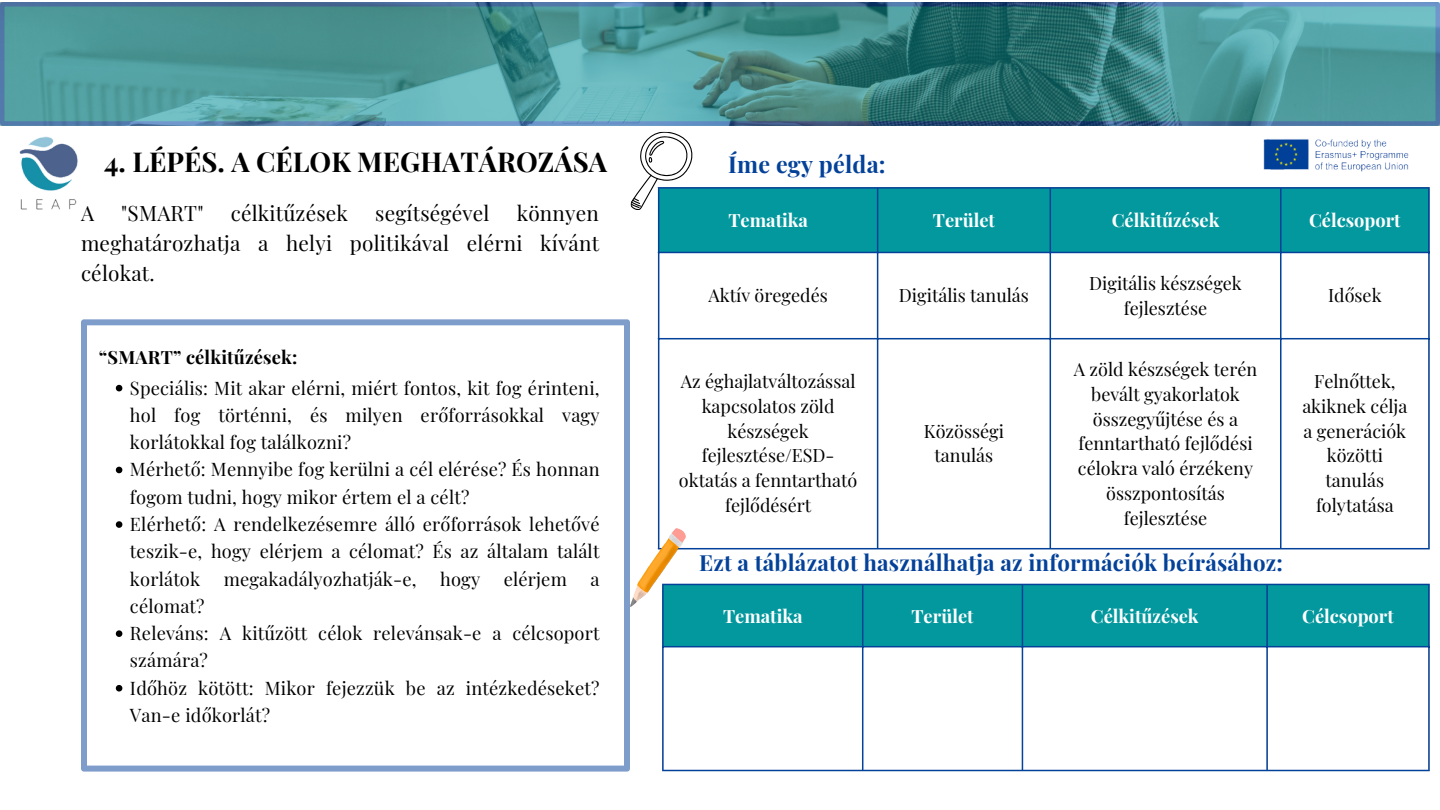
<style>
.page{position:relative;width:1440px;height:810px;background:#fff}
.page>*{position:absolute;margin:0;border:0;box-sizing:border-box;transform-origin:0 0}
.t1{font:700 27.4px "Playfair Display";color:#000}
.t2{font:700 23.2px "Playfair Display";letter-spacing:.01em;color:#044199}
.t3{font:700 22.2px "Playfair Display";letter-spacing:.01em;color:#044199}
.t4{font:20.8px/30px "Playfair Display";letter-spacing:.01em;color:#000;text-align:justify}
.t5{font:18.2px/27.3px "Playfair Display";letter-spacing:.01em;color:#000}
.t6{font:700 18.2px "Playfair Display";color:#fff}
.t7{font:700 18.2px "Playfair Display";letter-spacing:.01em;color:#000}
.t8{font:18px/24.8px "Playfair Display";color:#000;text-align:center}
</style>
<div class="page">
<svg style="left:0;top:2px;width:1440px;height:124px"></svg>
<img style="left:19px;top:136px;width:59px;height:74px">
<img style="left:1263px;top:139px;width:146px;height:33px">
<div style="left:664px;top:585px;width:764px;height:61px;background:#03989e"></div>
<hr style="left:662px;top:585px;width:2px;height:185px;background:#044199">
<hr style="left:862px;top:585px;width:1px;height:185px;background:#044199">
<hr style="left:1022px;top:585px;width:1px;height:185px;background:#044199">
<hr style="left:1266px;top:585px;width:2px;height:185px;background:#044199">
<hr style="left:1428px;top:585px;width:2px;height:185px;background:#044199">
<hr style="left:662px;top:584px;width:768px;height:1px;background:#044199">
<hr style="left:662px;top:646px;width:768px;height:1px;background:#044199">
<hr style="left:662px;top:770px;width:768px;height:1px;background:#044199">
<svg style="left:81px;top:319px;width:549px;height:453px"></svg>
<svg style="left:116px;top:385px;width:6px;height:6px"></svg>
<svg style="left:116px;top:467px;width:6px;height:6px"></svg>
<svg style="left:116px;top:521px;width:6px;height:7px"></svg>
<svg style="left:116px;top:630px;width:6px;height:7px"></svg>
<svg style="left:116px;top:685px;width:6px;height:7px"></svg>
<div style="left:659px;top:189px;width:769px;height:63px;background:#03989e"></div>
<hr style="left:658px;top:189px;width:1px;height:359px;background:#044199">
<hr style="left:877px;top:189px;width:1px;height:359px;background:#044199">
<hr style="left:1050px;top:189px;width:1px;height:359px;background:#044199">
<hr style="left:1280px;top:189px;width:2px;height:359px;background:#044199">
<hr style="left:1428px;top:189px;width:2px;height:359px;background:#044199">
<hr style="left:658px;top:187px;width:772px;height:2px;background:#044199">
<hr style="left:658px;top:252px;width:772px;height:1px;background:#044199">
<hr style="left:658px;top:338px;width:772px;height:1px;background:#044199">
<hr style="left:658px;top:548px;width:772px;height:1px;background:#044199">
<svg style="left:630px;top:131px;width:64px;height:80px"></svg>
<img style="left:630px;top:529px;width:56px;height:78px">
<h1 class="t1" style="left:104px;top:142px;width:505px">4. LÉPÉS. A CÉLOK MEGHATÁROZÁSA</h1>
<p class="t2" style="left:728px;top:148px;width:159px">Íme egy példa:</p>
<p class="t4" style="left:81px;top:197px;width:15px">A</p>
<p class="t4" style="left:121px;top:197px;width:84px">"SMART"</p>
<p class="t4" style="left:231px;top:197px;width:119px">célkitűzések</p>
<p class="t4" style="left:375px;top:197px;width:116px">segítségével</p>
<p class="t4" style="left:81px;top:197px;width:520px;text-indent:436px">könnyen meghatározhatja a helyi politikával elérni kívánt célokat.</p>
<p class="t6" style="left:728px;top:207px;width:81px">Tematika</p>
<p class="t6" style="left:933px;top:207px;width:64px">Terület</p>
<p class="t6" style="left:1112px;top:207px;width:109px">Célkitűzések</p>
<p class="t6" style="left:1309px;top:207px;width:93px">Célcsoport</p>
<p class="t8" style="left:708px;top:282px;width:121px">Aktív öregedés</p>
<p class="t8" style="left:899px;top:282px;width:132px">Digitális tanulás</p>
<p class="t8" style="left:1089px;top:270px;width:154px">Digitális készségek fejlesztése</p>
<p class="t8" style="left:1328px;top:282px;width:55px">Idősek</p>
<p class="t7" style="left:99px;top:345px;width:200px">“SMART” célkitűzések:</p>
<p class="t5" style="left:130px;top:373px;width:471px">Speciális: Mit akar elérni, miért fontos, kit fog érinteni, hol fog történni, és milyen erőforrásokkal vagy korlátokkal fog találkozni?<br>Mérhető: Mennyibe fog kerülni a cél elérése? És honnan fogom tudni, hogy mikor értem el a célt?<br>Elérhető: A rendelkezésemre álló erőforrások lehetővé teszik-e, hogy elérjem a célomat? És az általam talált korlátok</p>
<p class="t5" style="left:224px;top:564px;width:194px">megakadályozhatják-e,</p>
<p class="t5" style="left:440px;top:564px;width:42px">hogy</p>
<p class="t5" style="left:504px;top:564px;width:65px">elérjem</p>
<p class="t5" style="left:590px;top:564px;width:11px">a</p>
<p class="t5" style="left:130px;top:592px;width:471px">célomat?<br>Releváns: A kitűzött célok relevánsak-e a célcsoport számára?<br>Időhöz kötött: Mikor fejezzük be az intézkedéseket?<br>Van-e időkorlát?</p>
<p class="t8" style="left:679px;top:368px;width:180px">Az éghajlatváltozással kapcsolatos zöld készségek fejlesztése/ESD&shy;oktatás a fenntartható fejlődésért</p>
<p class="t8" style="left:924px;top:418px;width:82px">Közösségi tanulás</p>
<p class="t8" style="left:1074px;top:356px;width:185px">A zöld készségek terén bevált gyakorlatok összegyűjtése és a fenntartható fejlődési célokra való érzékeny összpontosítás fejlesztése</p>
<p class="t3" style="left:699px;top:547px;width:585px">Ezt a táblázatot használhatja az információk beírásához:</p>
<p class="t8" style="left:1302px;top:368px;width:107px">Felnőttek, akiknek célja a generációk közötti tanulás folytatása</p>
<p class="t6" style="left:723px;top:603px;width:81px">Tematika</p>
<p class="t6" style="left:911px;top:603px;width:64px">Terület</p>
<p class="t6" style="left:1091px;top:603px;width:109px">Célkitűzések</p>
<p class="t6" style="left:1302px;top:603px;width:93px">Célcsoport</p>
</div>
